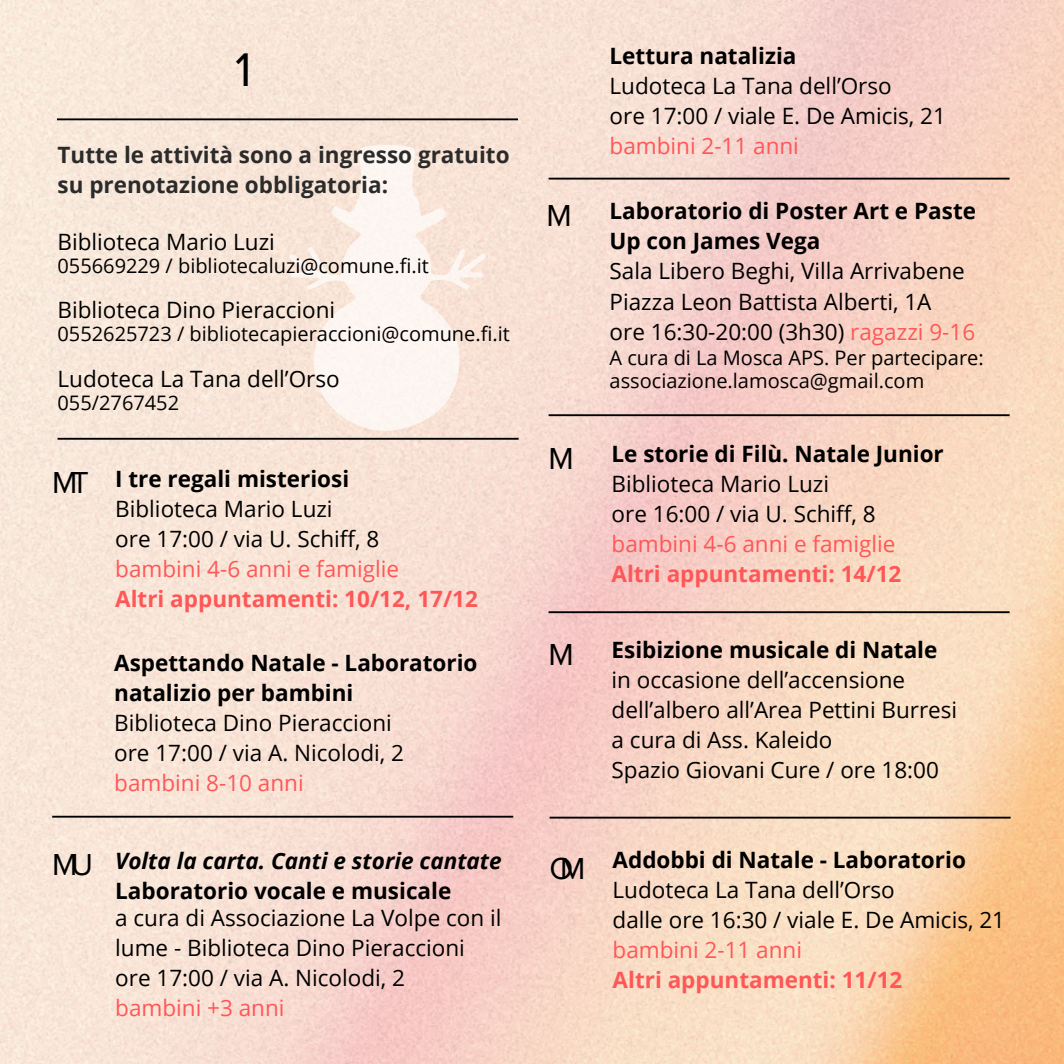
<style>
.page{position:relative;width:1064px;height:1064px;background:#fff}
.page>*{position:absolute;margin:0;border:0;box-sizing:border-box;transform-origin:0 0}
.t1{font:31.25px "Proxima Nova";color:#000}
.t2{font:22.5px/30px "Open Sans";color:#000}
.t3{font:700 22.5px/30px "Open Sans";color:#2b2b2b}
.t4{font:italic 700 22.5px/30px "Open Sans";color:#000}
.t5{font:20px/23.2px "Open Sans";color:#000}
.s1{font-weight:700}
.s2{color:#ff5757}
.s3{font-weight:700;color:#ff5757}
.s4{font-style:normal}
</style>
<div class="page">
<img style="left:0;top:0;width:1063px;height:1063px">
<hr style="left:52px;top:815px;width:461px;height:2px;background:#000">
<svg style="left:289px;top:145px;width:197px;height:286px"></svg>
<hr style="left:57px;top:118px;width:461px;height:2px;background:#000">
<hr style="left:58px;top:437px;width:460px;height:2px;background:#000">
<hr style="left:548px;top:178px;width:461px;height:1px;background:#000">
<hr style="left:548px;top:611px;width:461px;height:2px;background:#000">
<hr style="left:548px;top:414px;width:461px;height:2px;background:#000">
<hr style="left:549px;top:816px;width:461px;height:2px;background:#000">
<p class="t3" style="left:58px;top:139px;width:453px">Tutte le attività sono a ingresso gratuito su prenotazione obbligatoria:</p>
<h3 class="t2" style="left:58px;top:226px;width:219px">Biblioteca Mario Luzi</h3>
<h3 class="t5" style="left:58px;top:253px;width:373px">055669229 / bibliotecaluzi@comune.fi.it</h3>
<p class="t2" style="left:58px;top:294px;width:279px">Biblioteca Dino Pieraccioni</p>
<p class="t5" style="left:58px;top:322px;width:454px">0552625723 / bibliotecapieraccioni@comune.fi.it</p>
<h3 class="t2" style="left:58px;top:362px;width:284px">Ludoteca La Tana dell’Orso</h3>
<h3 class="t5" style="left:58px;top:390px;width:123px">055/2767452</h3>
<h1 class="t1" style="left:52px;top:464px;width:38px">03</h1>
<h2 class="t2" style="left:115px;top:463px;width:364px"><span class="s1">I tre regali misteriosi<br></span>Biblioteca Mario Luzi<br>ore 17:00 / via U. Schiff, 8<br><span class="s2">bambini 4-6 anni e famiglie<br></span><span class="s3">Altri appuntamenti: 10/12, 17/12</span></h2>
<p class="t2" style="left:114px;top:646px;width:365px"><span class="s1">Aspettando Natale - Laboratorio natalizio per bambini<br></span>Biblioteca Dino Pieraccioni<br>ore 17:00 / via A. Nicolodi, 2 <span class="s2">bambini 8-10 anni</span></p>
<h4 class="t1" style="left:52px;top:846px;width:38px">04</h4>
<h3 class="t4" style="left:115px;top:844px;width:388px">Volta la carta. Canti e storie cantate<br><span class="s4">Laboratorio vocale e musicale</span></h3>
<h3 class="t2" style="left:115px;top:902px;width:387px">a cura di Associazione La Volpe con il lume - Biblioteca Dino Pieraccioni ore 17:00 / via A. Nicolodi, 2<br><span class="s2">bambini +3 anni</span></h3>
<p class="t2" style="left:609px;top:40px;width:338px"><span class="s1">Lettura natalizia<br></span>Ludoteca La Tana dell’Orso<br>ore 17:00 / viale E. De Amicis, 21 <span class="s2">bambini 2-11 anni</span></p>
<p class="t1" style="left:546px;top:197px;width:21px">0</p>
<h3 class="t2" style="left:609px;top:196px;width:368px"><span class="s1">Laboratorio di Poster Art e Paste<br>Up con James Vega<br></span>Sala Libero Beghi, Villa Arrivabene<br>Piazza Leon Battista Alberti, 1A<br>ore 16:30-20:00 (3h30) <span class="s2">ragazzi 9-16</span></h3>
<h3 class="t5" style="left:609px;top:345px;width:375px">A cura di La Mosca APS. Per partecipare: associazione.lamosca@gmail.com</h3>
<p class="t1" style="left:548px;top:440px;width:21px">0</p>
<p class="t2" style="left:611px;top:437px;width:333px"><span class="s1">Le storie di Filù. Natale Junior<br></span>Biblioteca Mario Luzi<br>ore 16:00 / via U. Schiff, 8 <span class="s2">bambini 4-6 anni e famiglie<br></span><span class="s3">Altri appuntamenti: 14/12</span></p>
<p class="t1" style="left:548px;top:636px;width:21px">0</p>
<p class="t2" style="left:611px;top:634px;width:347px"><span class="s1">Esibizione musicale di Natale </span>in occasione dell’accensione dell’albero all’Area Pettini Burresi a cura di Ass. Kaleido<br>Spazio Giovani Cure / ore 18:00</p>
<h3 class="t1" style="left:549px;top:849px;width:31px">10</h3>
<p class="t2" style="left:612px;top:843px;width:394px"><span class="s1">Addobbi di Natale - Laboratorio<br></span>Ludoteca La Tana dell’Orso<br>dalle ore 16:30 / viale E. De Amicis, 21 <span class="s2">bambini 2-11 anni<br></span><span class="s3">Altri appuntamenti: 11/12</span></p>
</div>
